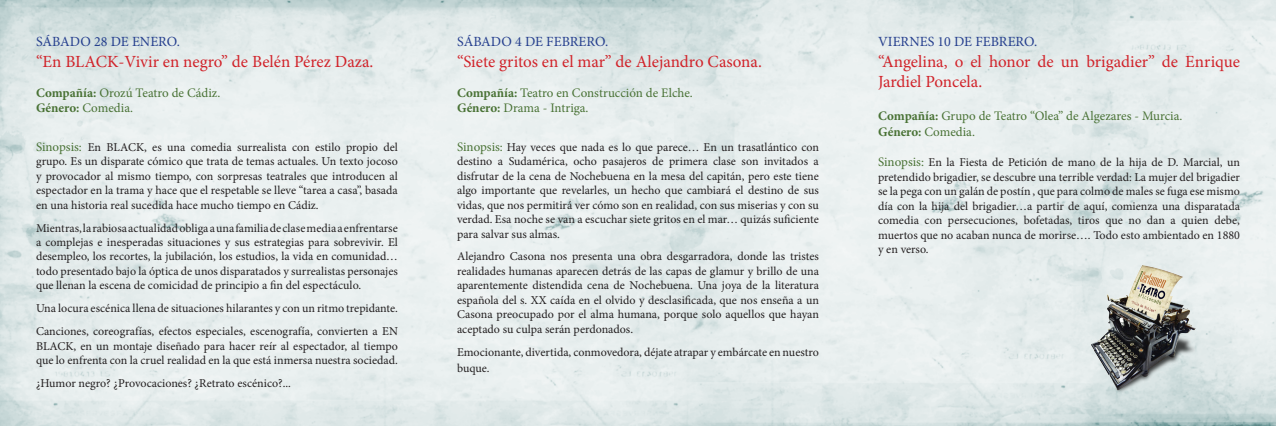
<style>
.page{position:relative;width:1276px;height:426px;background:#fff}
.page>*{position:absolute;margin:0;border:0;box-sizing:border-box;transform-origin:0 0}
.t1{font:17px/20.4px "Minion Pro";color:#d1232a}
.t2{font:14px "Minion Pro";color:#253f8e}
.t3{font:13px "Minion Pro";color:#497235}
.t4{font:12px/14.4px "Minion Pro";color:#231f20;text-align:justify}
.s1{font-weight:700}
.s2{font-size:13px;color:#497235}
</style>
<div class="page">
<img style="left:0;top:0;width:1276px;height:425px">
<img style="left:1053px;top:245px;width:187px;height:180px">
<p class="t2" style="left:36px;top:32px;width:145px">SÁBADO 28 DE ENERO.</p>
<p class="t1" style="left:36px;top:51px;width:339px">“En BLACK-Vivir en negro” de Belén Pérez Daza.</p>
<p class="t3" style="left:36px;top:84px;width:186px"><span class="s1">Compañía:</span> Orozú Teatro de Cádiz.</p>
<p class="t3" style="left:36px;top:99px;width:99px"><span class="s1">Género:</span> Comedia.</p>
<p class="t4" style="left:36px;top:140px;width:363px"><span class="s2">Sinopsis:</span> En BLACK, es una comedia surrealista con estilo propio del grupo. Es un disparate cómico que trata de temas actuales. Un texto jocoso y provocador al mismo tiempo, con sorpresas teatrales que introducen al espectador en la trama y hace que el respetable se lleve “tarea a casa”, basada en una historia real sucedida hace mucho tiempo en Cádiz.</p>
<p class="t4" style="left:36px;top:220px;width:363px">Mientras, la rabiosa actualidad obliga a una familia de clase media a enfrentarse a complejas e inesperadas situaciones y sus estrategias para sobrevivir. El desempleo, los recortes, la jubilación, los estudios, la vida en comunidad… todo presentado bajo la óptica de unos disparatados y surrealistas personajes que llenan la escena de comicidad de principio a fin del espectáculo.</p>
<p class="t4" style="left:36px;top:301px;width:363px">Una locura escénica llena de situaciones hilarantes y con un ritmo trepidante.</p>
<p class="t4" style="left:36px;top:324px;width:363px">Canciones, coreografías, efectos especiales, escenografía, convierten a EN BLACK, en un montaje diseñado para hacer reír al espectador, al tiempo que lo enfrenta con la cruel realidad en la que está inmersa nuestra sociedad.</p>
<p class="t4" style="left:36px;top:375px;width:256px">¿Humor negro? ¿Provocaciones? ¿Retrato escénico?...</p>
<p class="t2" style="left:457px;top:32px;width:153px">SÁBADO 4 DE FEBRERO.</p>
<p class="t1" style="left:457px;top:51px;width:306px">“Siete gritos en el mar” de Alejandro Casona.</p>
<p class="t3" style="left:457px;top:84px;width:237px"><span class="s1">Compañía:</span> Teatro en Construcción de Elche.</p>
<p class="t3" style="left:457px;top:99px;width:133px"><span class="s1">Género:</span> Drama - Intriga.</p>
<p class="t4" style="left:457px;top:140px;width:363px"><span class="s2">Sinopsis:</span> Hay veces que nada es lo que parece… En un trasatlántico con destino a Sudamérica, ocho pasajeros de primera clase son invitados a disfrutar de la cena de Nochebuena en la mesa del capitán, pero este tiene algo importante que revelarles, un hecho que cambiará el destino de sus vidas, que nos permitirá ver cómo son en realidad, con sus miserias y con su verdad. Esa noche se van a escuchar siete gritos en el mar… quizás suficiente para salvar sus almas.</p>
<p class="t4" style="left:457px;top:249px;width:363px">Alejandro Casona nos presenta una obra desgarradora, donde las tristes realidades humanas aparecen detrás de las capas de glamur y brillo de una aparentemente distendida cena de Nochebuena. Una joya de la literatura española del s. XX caída en el olvido y desclasificada, que nos enseña a un Casona preocupado por el alma humana, porque solo aquellos que hayan aceptado su culpa serán perdonados.</p>
<p class="t4" style="left:457px;top:343px;width:363px;line-height:16.8px">Emocionante, divertida, conmovedora, déjate atrapar y embárcate en nuestro buque.</p>
<p class="t2" style="left:878px;top:32px;width:161px">VIERNES 10 DE FEBRERO.</p>
<p class="t1" style="left:878px;top:51px;width:363px">“Angelina, o el honor de un brigadier” de Enrique<br>Jardiel Poncela.</p>
<p class="t3" style="left:878px;top:107px;width:306px"><span class="s1">Compañía:</span> Grupo de Teatro “Olea” de Algezares - Murcia.</p>
<p class="t3" style="left:878px;top:123px;width:98px"><span class="s1">Género:</span> Comedia.</p>
<p class="t4" style="left:878px;top:155px;width:363px"><span class="s2">Sinopsis:</span> En la Fiesta de Petición de mano de la hija de D. Marcial, un pretendido brigadier, se descubre una terrible verdad: La mujer del brigadier se la pega con un galán de postín , que para colmo de males se fuga ese mismo día con la hija del brigadier…a partir de aquí, comienza una disparatada comedia con persecuciones, bofetadas, tiros que no dan a quien debe, muertos que no acaban nunca de morirse…. Todo esto ambientado en 1880 y en verso.</p>
</div>
